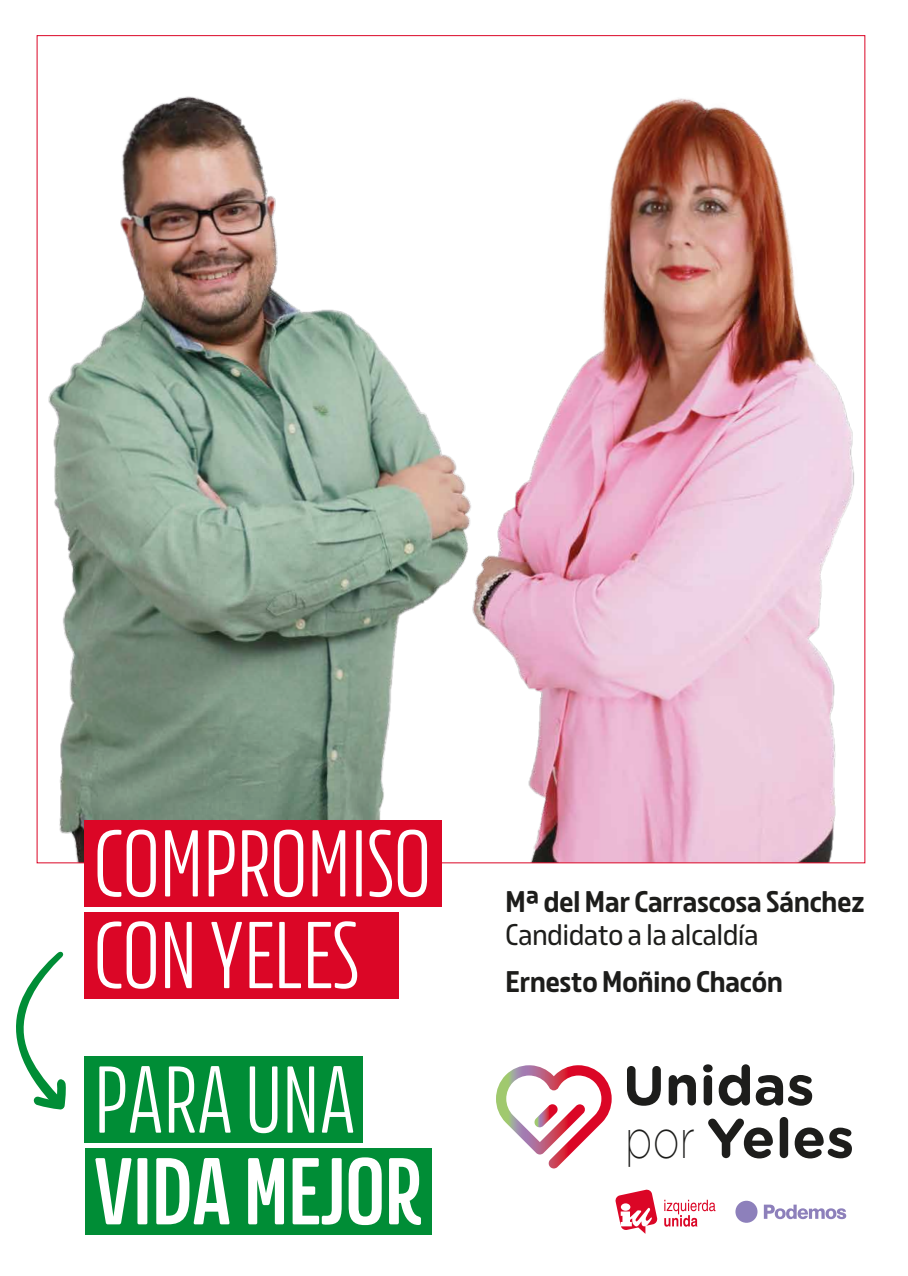
<style>
.page{position:relative;width:908px;height:1276px;background:#fff}
.page>*{position:absolute;margin:0;border:0;box-sizing:border-box;transform-origin:0 0}
.t1{font:300 88.3px/91.7px "Izquierda Condensada";color:#fff}
.t2{font:700 55.5px/52.6px "Gotham Rounded";color:#1d1d1b}
.t3{font:600 27.8px "Izquierda";color:#1d1d1b}
.t4{font:300 27.8px "Izquierda";color:#1d1d1b}
.s1{font-family:"Gotham";font-weight:200}
</style>
<div class="page">
<img style="left:48px;top:96px;width:806px;height:765px">
<svg style="left:16px;top:951px;width:50px;height:158px"></svg>
<div style="left:85px;top:1148px;width:346px;height:86px;background:#008d36"></div>
<div style="left:85px;top:1056px;width:278px;height:87px;background:#008d36"></div>
<svg style="left:95px;top:1157px;width:326px;height:68px"></svg>
<div style="left:85px;top:912px;width:313px;height:86px;background:#db0626"></div>
<div style="left:85px;top:820px;width:357px;height:87px;background:#db0626"></div>
<svg style="left:615px;top:1189px;width:42px;height:44px"></svg>
<svg style="left:664px;top:1199px;width:51px;height:27px"></svg>
<div style="left:735px;top:1200px;width:22px;height:22px;background:#8d80bb;border-radius:50%"></div>
<svg style="left:763px;top:1204px;width:82px;height:15px"></svg>
<svg style="left:496px;top:1065px;width:115px;height:103px"></svg>
<h1 class="t1" style="left:94px;top:814px;width:338px">COMPROMISO<br>CON YELES</h1>
<h1 class="t1" style="left:94px;top:1050px;width:263px">PARA UNA</h1>
<p class="t3" style="left:505px;top:883px;width:360px">Mª del Mar Carrascosa Sánchez</p>
<p class="t4" style="left:505px;top:917px;width:254px">Candidato a la alcaldía</p>
<p class="t3" style="left:505px;top:963px;width:278px">Ernesto Moñino Chacón</p>
<h2 class="t2" style="left:622px;top:1057px;width:233px">Unidas <span class="s1">por</span> Yeles</h2>
</div>
